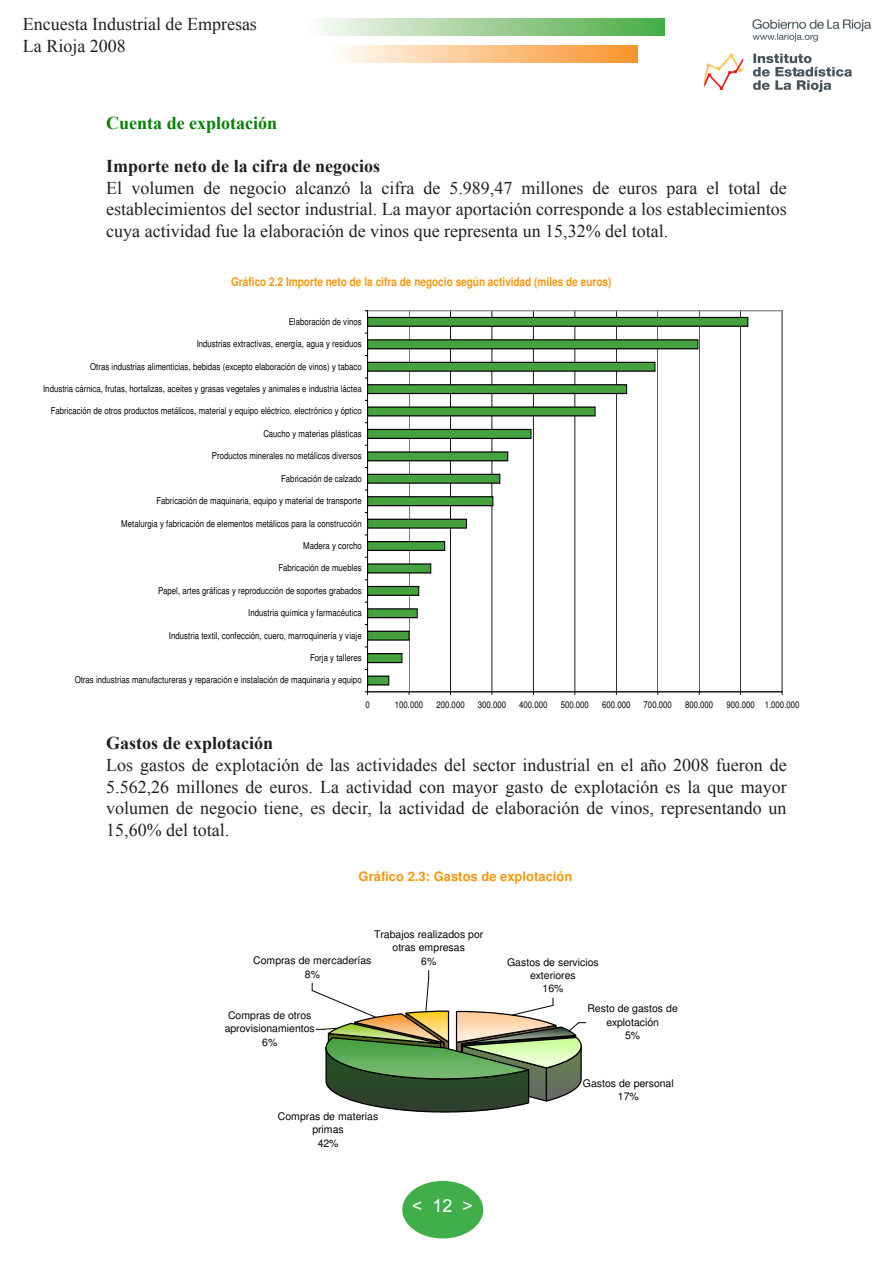
<style>
.page{position:relative;width:893px;height:1263px;background:#fff}
.page>*{position:absolute;margin:0;border:0;box-sizing:border-box;transform-origin:0 0}
.t1{font:18px/21.6px "Times New Roman";color:#231f20;text-align:justify}
.t2{font:700 18px "Times New Roman";color:#231f20}
.t3{font:700 18px "Times New Roman";color:#008100}
.t4{font:18px "Arial";color:#fff}
.t5{font:700 13.05px "Helvetica";color:#f7980f}
.t6{font:700 12.15px "Helvetica";color:#f7980f;scale:.83 1}
.t7{font:10.5px/13.4px "Helvetica";letter-spacing:-.005em;color:#000;text-align:center}
.t8{font:9.45px "Helvetica";color:#000;scale:.83 1}
</style>
<div class="page">
<div style="left:402px;top:1181px;width:81px;height:57px;background:#40ae49;border-radius:50%"></div>
<img style="left:704px;top:19px;width:168px;height:73px">
<div style="left:331px;top:45px;width:306px;height:17px;background:linear-gradient(to right,#fffcf7,#f8932c)"></div>
<div style="left:305px;top:18px;width:359px;height:17px;background:linear-gradient(to right,#fefaf8,#49aa43)"></div>
<svg style="left:311px;top:970px;width:276px;height:143px"></svg>
<svg style="left:364px;top:310px;width:419px;height:385px"></svg>
<h1 class="t1" style="left:23px;top:13px;width:236px">Encuesta Industrial de Empresas<br>La Rioja 2008</h1>
<p class="t3" style="left:106px;top:110px;width:172px">Cuenta de explotación</p>
<p class="t2" style="left:106px;top:153px;width:275px">Importe neto de la cifra de negocios</p>
<p class="t1" style="left:106px;top:176px;width:682px">El volumen de negocio alcanzó la cifra de 5.989,47 millones de euros para el total de establecimientos del sector industrial. La mayor aportación corresponde a los establecimientos cuya actividad fue la elaboración de vinos que representa un 15,32% del total.</p>
<p class="t6" style="left:231px;top:274px;width:460px">Gráfico 2.2 Importe neto de la cifra de negocio según actividad (miles de euros)</p>
<p class="t8" style="left:289px;top:316px;width:89px">Elaboración de vinos</p>
<p class="t8" style="left:197px;top:338px;width:200px">Industrias extractivas, energía, agua y residuos</p>
<p class="t8" style="left:90px;top:361px;width:329px">Otras industrias alimenticias, bebidas (excepto elaboración de vinos) y tabaco</p>
<p class="t8" style="left:43px;top:383px;width:385px">Industria cárnica, frutas, hortalizas, aceites y grasas vegetales y animales e industria láctea</p>
<p class="t8" style="left:51px;top:405px;width:376px">Fabricación de otros productos metálicos, material y equipo eléctrico, electrónico y óptico</p>
<p class="t8" style="left:263px;top:428px;width:120px">Caucho y materias plásticas</p>
<p class="t8" style="left:212px;top:450px;width:182px">Productos minerales no metálicos diversos</p>
<p class="t8" style="left:281px;top:473px;width:98px">Fabricación de calzado</p>
<p class="t8" style="left:157px;top:495px;width:249px">Fabricación de maquinaria, equipo y material de transporte</p>
<p class="t8" style="left:121px;top:517px;width:291px">Metalurgia y fabricación de elementos metálicos para la construcción</p>
<p class="t8" style="left:303px;top:540px;width:72px">Madera y corcho</p>
<p class="t8" style="left:278px;top:562px;width:102px">Fabricación de muebles</p>
<p class="t8" style="left:158px;top:585px;width:247px">Papel, artes gráficas y reproducción de soportes grabados</p>
<p class="t8" style="left:248px;top:607px;width:138px">Industria química y farmacéutica</p>
<p class="t8" style="left:169px;top:629px;width:234px">Industria textil, confección, cuero, marroquinería y viaje</p>
<p class="t8" style="left:310px;top:652px;width:64px">Forja y talleres</p>
<p class="t8" style="left:75px;top:674px;width:347px">Otras industrias manufactureras y reparación e instalación de maquinaria y equipo</p>
<p class="t8" style="left:365px;top:699px;width:7px">0</p>
<p class="t8" style="left:395px;top:699px;width:36px">100.000</p>
<p class="t8" style="left:436px;top:699px;width:36px">200.000</p>
<p class="t8" style="left:478px;top:699px;width:36px">300.000</p>
<p class="t8" style="left:519px;top:699px;width:36px">400.000</p>
<p class="t8" style="left:561px;top:699px;width:36px">500.000</p>
<p class="t8" style="left:602px;top:699px;width:36px">600.000</p>
<p class="t8" style="left:644px;top:699px;width:36px">700.000</p>
<p class="t8" style="left:685px;top:699px;width:36px">800.000</p>
<p class="t8" style="left:726px;top:699px;width:90px">900.000 1.000.000</p>
<p class="t2" style="left:106px;top:731px;width:169px">Gastos de explotación</p>
<p class="t1" style="left:106px;top:754px;width:682px">Los gastos de explotación de las actividades del sector industrial en el año 2008 fueron de 5.562,26 millones de euros. La actividad con mayor gasto de explotación es la que mayor volumen de negocio tiene, es decir, la actividad de elaboración de vinos, representando un 15,60% del total.</p>
<p class="t5" style="left:359px;top:868px;width:215px">Gráfico 2.3: Gastos de explotación</p>
<p class="t7" style="left:374px;top:928px;width:111px">Trabajos realizados por otras empresas<br>6%</p>
<p class="t7" style="left:253px;top:954px;width:120px">Compras de mercaderías<br>8%</p>
<p class="t7" style="left:225px;top:1009px;width:92px">Compras de otros aprovisionamientos<br>6%</p>
<p class="t7" style="left:278px;top:1110px;width:102px">Compras de materias primas<br>42%</p>
<h1 class="t4" style="left:412px;top:1194px;width:63px">&lt; 12 &gt;</h1>
<p class="t7" style="left:507px;top:955px;width:93px">Gastos de servicios exteriores<br>16%</p>
<p class="t7" style="left:587px;top:1002px;width:92px">Resto de gastos de explotación<br>5%</p>
<p class="t7" style="left:583px;top:1077px;width:92px">Gastos de personal<br>17%</p>
</div>
